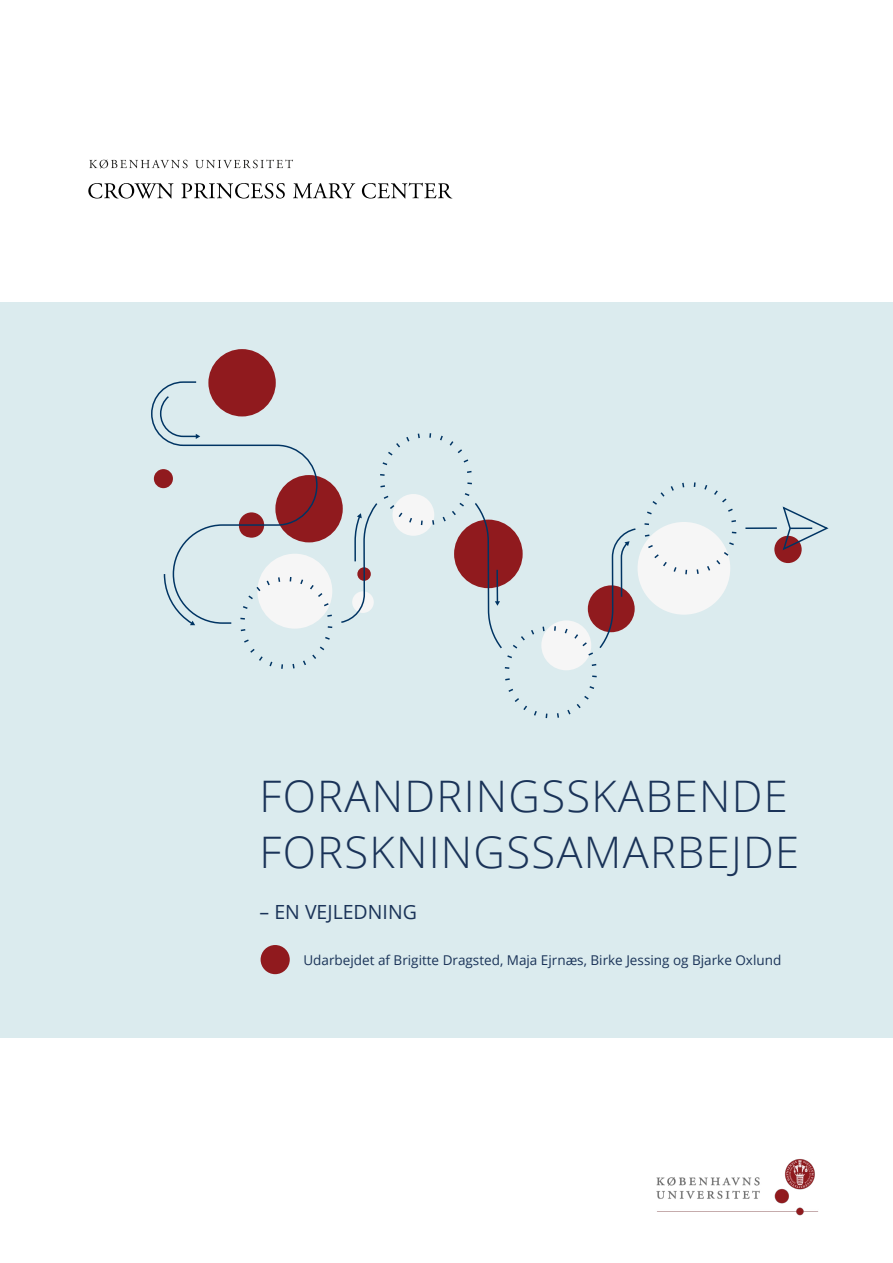
<style>
.page{position:relative;width:893px;height:1263px;background:#fff}
.page>*{position:absolute;margin:0;border:0;box-sizing:border-box;transform-origin:0 0}
.t1{font:300 43.5px/56.7px "Open Sans";letter-spacing:.03em;color:#1a3358}
.t2{font:19.5px "Open Sans";color:#1a3358}
.t3{font:13.5px "Open Sans";color:#1a3358}
</style>
<div class="page">
<div style="left:0;top:302px;width:893px;height:735px;background:#dbebee"></div>
<img style="left:656px;top:1159px;width:163px;height:57px">
<svg style="left:89px;top:160px;width:99px;height:9px"></svg>
<svg style="left:195px;top:160px;width:98px;height:8px"></svg>
<svg style="left:88px;top:183px;width:85px;height:16px"></svg>
<svg style="left:181px;top:183px;width:104px;height:16px"></svg>
<svg style="left:293px;top:183px;width:62px;height:15px"></svg>
<svg style="left:362px;top:183px;width:90px;height:16px"></svg>
<div style="left:261px;top:945px;width:29px;height:29px;background:#901a1e;border-radius:50%"></div>
<div style="left:638px;top:522px;width:92px;height:93px;background:#f6f6f6;border-radius:50%"></div>
<div style="left:392px;top:494px;width:42px;height:42px;background:#f6f6f6;border-radius:50%"></div>
<div style="left:541px;top:620px;width:50px;height:50px;background:#f6f6f6;border-radius:50%"></div>
<div style="left:275px;top:475px;width:68px;height:67px;background:#901a1e;border-radius:50%"></div>
<div style="left:208px;top:349px;width:68px;height:67px;background:#901a1e;border-radius:50%"></div>
<div style="left:774px;top:536px;width:28px;height:27px;background:#901a1e;border-radius:50%"></div>
<svg style="left:682px;top:482px;width:3px;height:6px"></svg>
<svg style="left:696px;top:569px;width:3px;height:5px"></svg>
<svg style="left:731px;top:520px;width:5px;height:3px"></svg>
<svg style="left:644px;top:534px;width:7px;height:4px"></svg>
<svg style="left:704px;top:485px;width:29px;height:27px"></svg>
<svg style="left:648px;top:545px;width:29px;height:27px"></svg>
<svg style="left:647px;top:486px;width:27px;height:29px"></svg>
<svg style="left:707px;top:541px;width:27px;height:30px"></svg>
<svg style="left:542px;top:626px;width:4px;height:7px"></svg>
<svg style="left:591px;top:664px;width:6px;height:2px"></svg>
<svg style="left:505px;top:678px;width:5px;height:3px"></svg>
<svg style="left:508px;top:688px;width:29px;height:28px"></svg>
<svg style="left:567px;top:686px;width:28px;height:29px"></svg>
<svg style="left:417px;top:433px;width:3px;height:6px"></svg>
<svg style="left:432px;top:520px;width:3px;height:5px"></svg>
<svg style="left:380px;top:485px;width:5px;height:3px"></svg>
<svg style="left:440px;top:435px;width:29px;height:28px"></svg>
<svg style="left:382px;top:437px;width:28px;height:29px"></svg>
<svg style="left:563px;top:528px;width:73px;height:129px"></svg>
<svg style="left:340px;top:494px;width:72px;height:129px"></svg>
<svg style="left:151px;top:381px;width:183px;height:288px"></svg>
<svg style="left:442px;top:493px;width:93px;height:166px"></svg>
<hr style="left:745px;top:527px;width:32px;height:2px;background:#003463">
<svg style="left:781px;top:506px;width:48px;height:46px"></svg>
<hr style="left:790px;top:527px;width:22px;height:2px;background:#003463">
<h1 class="t1" style="left:260px;top:766px;width:541px">FORANDRINGSSKABENDE<br>FORSKNINGSSAMARBEJDE</h1>
<h2 class="t2" style="left:260px;top:898px;width:159px">– EN VEJLEDNING</h2>
<p class="t3" style="left:303px;top:950px;width:479px">Udarbejdet af Brigitte Dragsted, Maja Ejrnæs, Birke Jessing og Bjarke Oxlund</p>
</div>
